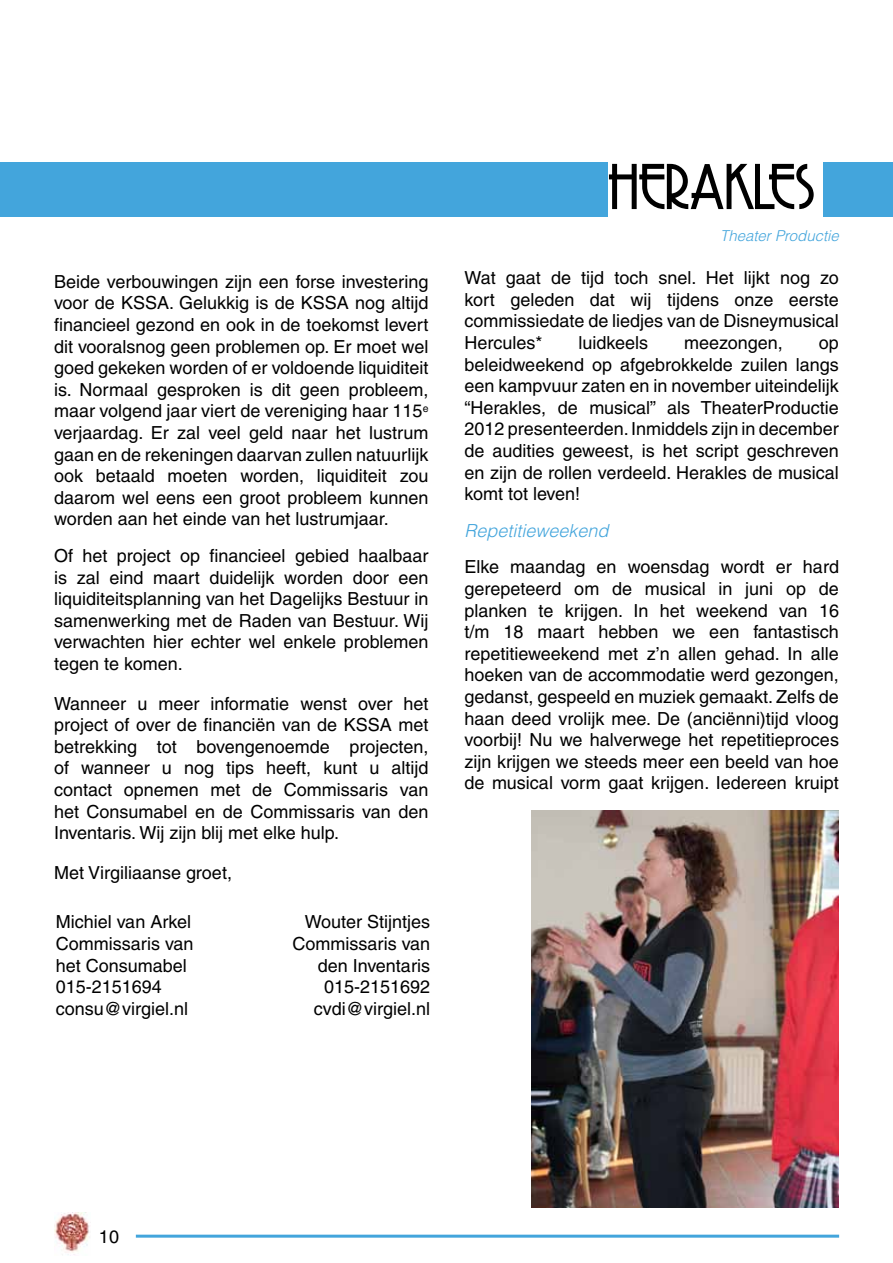
<style>
.page{position:relative;width:893px;height:1263px;background:#fff}
.page>*{position:absolute;margin:0;border:0;box-sizing:border-box;transform-origin:0 0}
.t1{font:60px "Copasetic";color:#000}
.t2{font:18px/21.6px "Helvetica";color:#000;text-align:justify}
.t3{font:italic 300 18px "Helvetica";color:#43a5dc}
.t4{font:italic 300 15px "Helvetica";color:#43a5dc}
</style>
<div class="page">
<div style="left:0;top:162px;width:608px;height:54px;background:#43a5dc"></div>
<div style="left:824px;top:162px;width:69px;height:54px;background:#43a5dc"></div>
<img style="left:54px;top:1213px;width:35px;height:42px">
<hr style="left:136px;top:1235px;width:703px;height:3px;background:#43a5dc">
<img style="left:531px;top:810px;width:308px;height:397px">
<p class="t2" style="left:54px;top:271px;width:376px">Beide verbouwingen zijn een forse investering voor de KSSA. Gelukkig is de KSSA nog altijd financieel gezond en ook in de toekomst levert dit vooralsnog geen problemen op. Er moet wel goed gekeken worden of er voldoende liquiditeit is. Normaal gesproken is dit geen probleem, maar volgend jaar viert de vereniging haar 115<sup>e </sup>verjaardag. Er zal veel geld naar het lustrum gaan en de rekeningen daarvan zullen natuurlijk ook betaald moeten worden, liquiditeit zou daarom wel eens een groot probleem kunnen worden aan het einde van het lustrumjaar.</p>
<p class="t2" style="left:54px;top:545px;width:376px">Of het project op financieel gebied haalbaar is zal eind maart duidelijk worden door een liquiditeitsplanning van het Dagelijks Bestuur in samenwerking met de Raden van Bestuur. Wij verwachten hier echter wel enkele problemen tegen te komen.</p>
<p class="t2" style="left:54px;top:692px;width:376px">Wanneer u meer informatie wenst over het project of over de financiën van de KSSA met betrekking tot bovengenoemde projecten, of wanneer u nog tips heeft, kunt u altijd contact opnemen met de Commissaris van het Consumabel en de Commissaris van den Inventaris. Wij zijn blij met elke hulp.</p>
<p class="t2" style="left:54px;top:862px;width:179px">Met Virgiliaanse groet,</p>
<p class="t2" style="left:56px;top:911px;width:139px;text-align:left">Michiel van Arkel<br>Commissaris van het Consumabel<br>015-2151694 consu@virgiel.nl</p>
<p class="t2" style="left:292px;top:911px;width:139px;text-align:right">Wouter Stijntjes<br>Commissaris van den Inventaris<br>015-2151692 cvdi@virgiel.nl</p>
<h1 class="t1" style="left:608px;top:157px;width:168px">HERAKLES</h1>
<p class="t4" style="left:720px;top:227px;width:120px">Theater Productie</p>
<p class="t2" style="left:464px;top:267px;width:376px">Wat gaat de tijd toch snel. Het lijkt nog zo kort geleden dat wij tijdens onze eerste commissiedate de liedjes van de Disneymusical Hercules*</p>
<p class="t2" style="left:578px;top:332px;width:71px">luidkeels</p>
<p class="t2" style="left:684px;top:332px;width:100px">meezongen,</p>
<p class="t2" style="left:464px;top:332px;width:376px;text-indent:354px">op beleidweekend op afgebrokkelde zuilen langs een kampvuur zaten en in november uiteindelijk “Herakles, de musical” als TheaterProductie 2012 presenteerden. Inmiddels zijn in december de audities geweest, is het script geschreven en zijn de rollen verdeeld. Herakles de musical komt tot leven!</p>
<p class="t3" style="left:464px;top:519px;width:146px">Repetitieweekend</p>
<p class="t2" style="left:464px;top:556px;width:376px">Elke maandag en woensdag wordt er hard gerepeteerd om de musical in juni op de planken te krijgen. In het weekend van 16 t/m 18 maart hebben we een fantastisch repetitieweekend met z’n allen gehad. In alle hoeken van de accommodatie werd gezongen, gedanst, gespeeld en muziek gemaakt. Zelfs de haan deed vrolijk mee. De (anciënni)tijd vloog voorbij! Nu we halverwege het repetitieproces zijn krijgen we steeds meer een beeld van hoe de musical vorm gaat krijgen. Iedereen kruipt</p>
<p class="t2" style="left:99px;top:1225px;width:22px">10</p>
</div>
